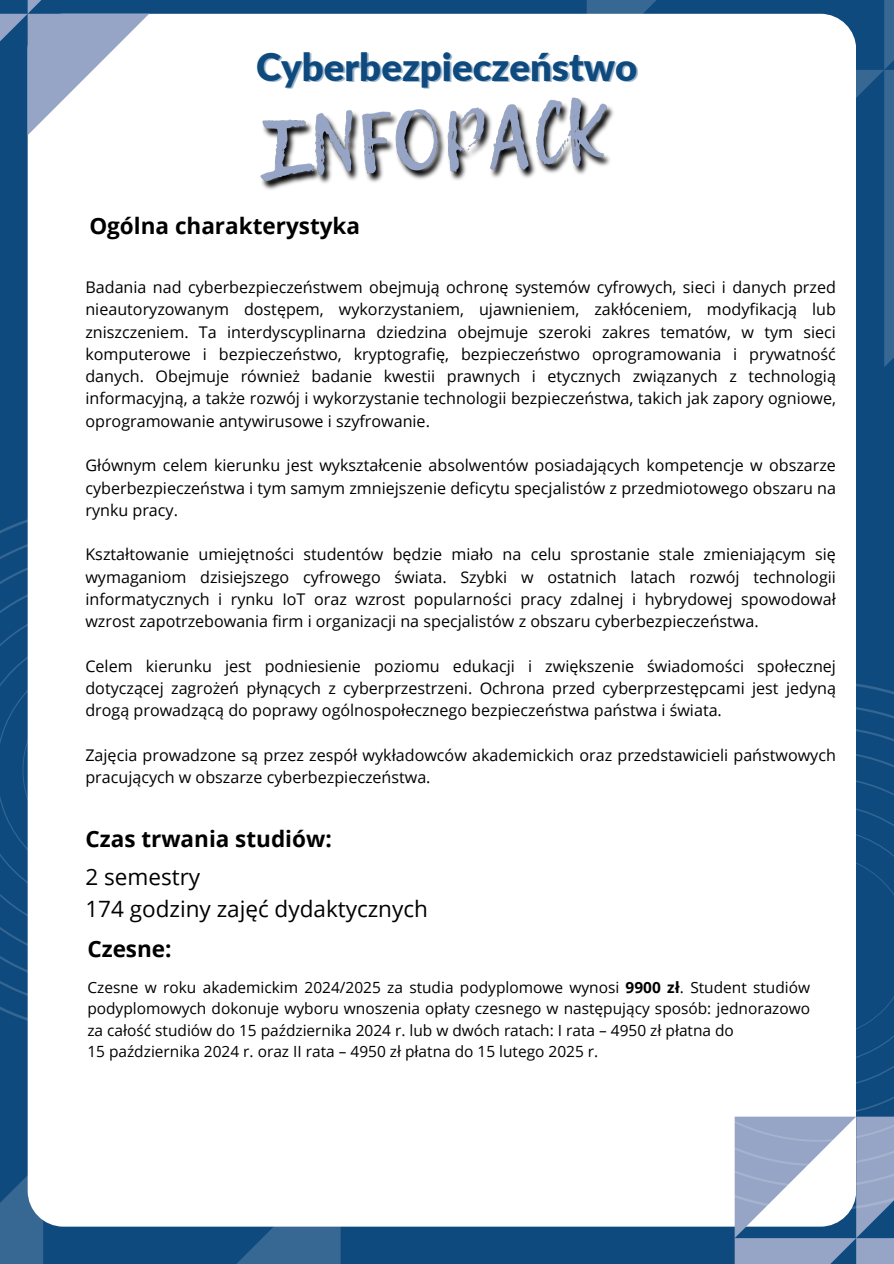
<style>
.page{position:relative;width:894px;height:1264px;background:#fff}
.page>*{position:absolute;margin:0;border:0;box-sizing:border-box;transform-origin:0 0}
.t1{font:900 38.4px "Lato";color:#0f4a7f}
.t2{font:700 22.5px "Open Sans";color:#000}
.t3{font:22.5px/31.5px "Open Sans";color:#000}
.t4{font:16.05px/22.2px "Open Sans";color:#000;text-align:justify}
.t5{font:15.45px/21.3px "Open Sans";color:#000;text-align:justify}
.s1{font-weight:700}
</style>
<div class="page">
<div style="left:0;top:0;width:893px;height:1263px;background:#0f4a7f"></div>
<svg style="left:586px;top:0;width:307px;height:367px"></svg>
<svg style="left:0;top:1160px;width:340px;height:103px"></svg>
<div style="left:28px;top:14px;width:828px;height:1212px;background:#fff;border-radius:36px"></div>
<svg style="left:0;top:0;width:149px;height:135px"></svg>
<svg style="left:734px;top:1211px;width:159px;height:52px"></svg>
<svg style="left:734px;top:683px;width:159px;height:528px"></svg>
<svg style="left:734px;top:704px;width:159px;height:483px"></svg>
<svg style="left:0;top:528px;width:28px;height:483px"></svg>
<img style="left:260px;top:97px;width:354px;height:93px">
<p class="t1" style="left:256px;top:43px;width:383px">Cyberbezpieczeństwo</p>
<p class="t2" style="left:89px;top:210px;width:272px">Ogólna charakterystyka</p>
<p class="t4" style="left:85px;top:276px;width:751px">Badania nad cyberbezpieczeństwem obejmują ochronę systemów cyfrowych, sieci i danych przed nieautoryzowanym dostępem, wykorzystaniem, ujawnieniem, zakłóceniem, modyfikacją lub zniszczeniem. Ta interdyscyplinarna dziedzina obejmuje szeroki zakres tematów, w tym sieci komputerowe i bezpieczeństwo, kryptografię, bezpieczeństwo oprogramowania i prywatność danych. Obejmuje również badanie kwestii prawnych i etycznych związanych z technologią informacyjną, a także rozwój i wykorzystanie technologii bezpieczeństwa, takich jak zapory ogniowe, oprogramowanie antywirusowe i szyfrowanie.</p>
<p class="t4" style="left:85px;top:454px;width:751px">Głównym celem kierunku jest wykształcenie absolwentów posiadających kompetencje w obszarze cyberbezpieczeństwa i tym samym zmniejszenie deficytu specjalistów z przedmiotowego obszaru na rynku pracy.</p>
<h4 class="t4" style="left:85px;top:543px;width:751px">Kształtowanie umiejętności studentów będzie miało na celu sprostanie stale zmieniającym się wymaganiom dzisiejszego cyfrowego świata. Szybki w ostatnich latach rozwój technologii informatycznych i rynku IoT oraz wzrost popularności pracy zdalnej i hybrydowej spowodował wzrost zapotrzebowania firm i organizacji na specjalistów z obszaru cyberbezpieczeństwa.</h4>
<p class="t4" style="left:85px;top:654px;width:751px">Celem kierunku jest podniesienie poziomu edukacji i zwiększenie świadomości społecznej dotyczącej zagrożeń płynących z cyberprzestrzeni. Ochrona przed cyberprzestępcami jest jedyną drogą prowadzącą do poprawy ogólnospołecznego bezpieczeństwa państwa i świata.</p>
<p class="t4" style="left:85px;top:743px;width:751px">Zajęcia prowadzone są przez zespół wykładowców akademickich oraz przedstawicieli państwowych pracujących w obszarze cyberbezpieczeństwa.</p>
<h2 class="t2" style="left:85px;top:823px;width:248px">Czas trwania studiów:</h2>
<h3 class="t3" style="left:85px;top:860px;width:344px">2 semestry<br>174 godziny zajęć dydaktycznych</h3>
<p class="t2" style="left:87px;top:933px;width:86px">Czesne:</p>
<p class="t5" style="left:87px;top:976px;width:724px">Czesne w roku akademickim 2024/2025 za studia podyplomowe wynosi <span class="s1">9900 zł</span>. Student studiów podyplomowych dokonuje wyboru wnoszenia opłaty czesnego w następujący sposób: jednorazowo za całość studiów do 15 października 2024 r. lub w dwóch ratach: I rata – 4950 zł płatna do</p>
<p class="t5" style="left:87px;top:1040px;width:512px">15 października 2024 r. oraz II rata – 4950 zł płatna do 15 lutego 2025 r.</p>
</div>
